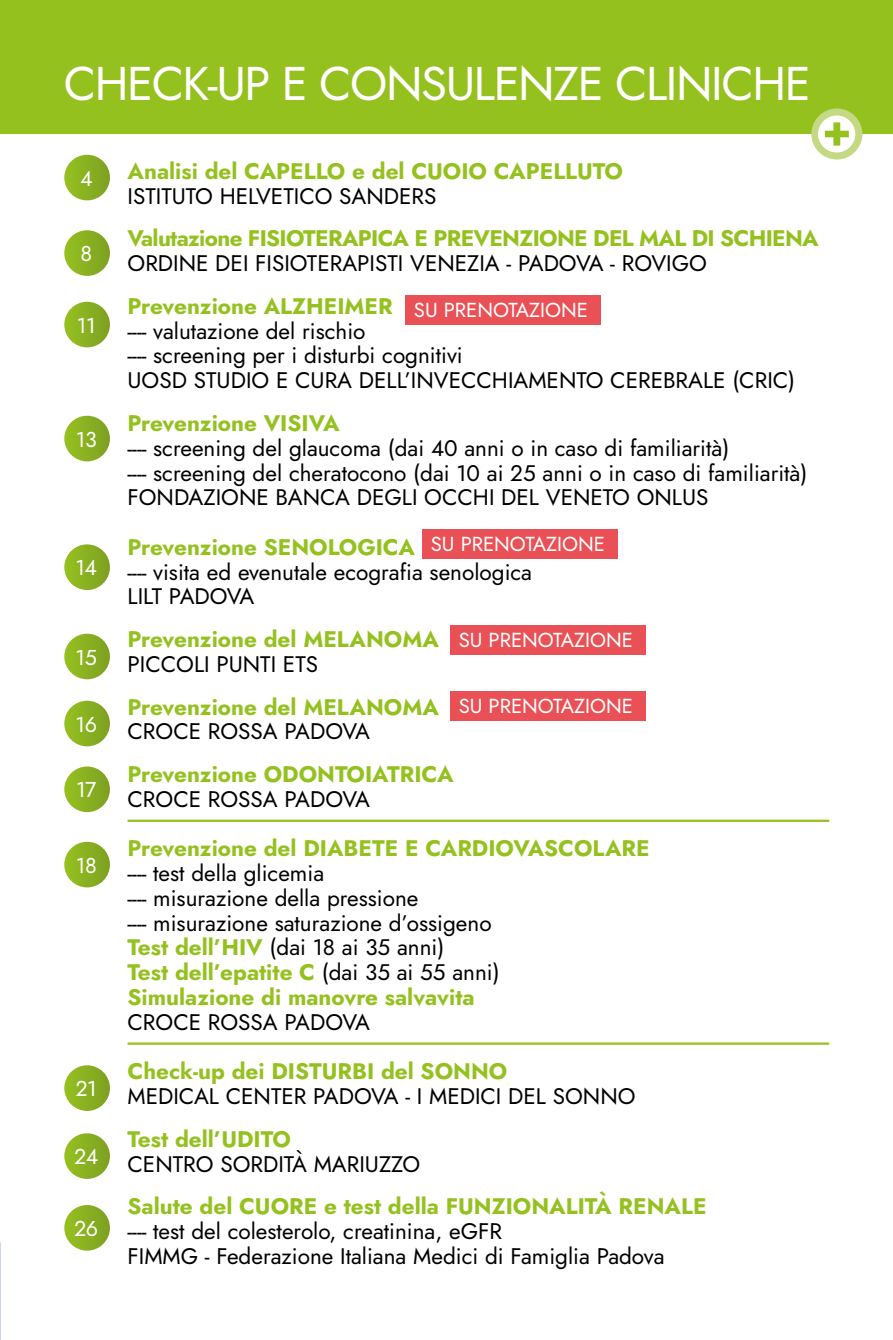
<style>
.page{position:relative;width:893px;height:1340px;background:#fff}
.page>*{position:absolute;margin:0;border:0;box-sizing:border-box;transform-origin:0 0}
.t1{font:47.25px "Jost";letter-spacing:-.03em;color:#fff}
.t2{font:22.5px/24.8px "Jost";color:#000}
.t3{font:700 22.5px "Jost";color:#95c11f}
.t4{font:700 22.5px "Jost";letter-spacing:-.03em;color:#95c11f}
.t5{font:21.38px "Jost";letter-spacing:-.02em;color:#fff}
.t6{font:20.25px "Jost";color:#fff}
.s1{font-weight:700;color:#95c11f}
</style>
<div class="page">
<div style="left:0;top:0;width:893px;height:134px;background:#95c11f"></div>
<div style="left:811px;top:108px;width:51px;height:51px;background:#c5d984;border-radius:50%"></div>
<div style="left:818px;top:115px;width:37px;height:37px;background:#fff;border-radius:50%"></div>
<svg style="left:825px;top:122px;width:24px;height:24px"></svg>
<hr style="left:128px;top:819px;width:701px;height:3px;background:#95c11f">
<hr style="left:128px;top:1042px;width:701px;height:2px;background:#95c11f">
<div style="left:64px;top:155px;width:46px;height:45px;background:linear-gradient(to right,#96c121,#81a327);border-radius:23px"></div>
<svg style="left:64px;top:230px;width:46px;height:46px;background:#8cb226"></svg>
<div style="left:64px;top:302px;width:46px;height:45px;background:linear-gradient(to right,#96c121,#81a327);border-radius:23px"></div>
<div style="left:64px;top:416px;width:46px;height:45px;background:linear-gradient(to right,#96c121,#81a327);border-radius:23px"></div>
<svg style="left:64px;top:544px;width:46px;height:46px;background:#8cb226"></svg>
<svg style="left:64px;top:633px;width:46px;height:46px;background:#8cb227"></svg>
<svg style="left:64px;top:700px;width:46px;height:46px;background:#8cb227"></svg>
<svg style="left:64px;top:766px;width:46px;height:46px;background:#8cb226"></svg>
<svg style="left:64px;top:841px;width:46px;height:46px;background:#8cb327"></svg>
<svg style="left:64px;top:1065px;width:46px;height:45px;background:#8bb225"></svg>
<svg style="left:64px;top:1133px;width:46px;height:45px;background:#8bb225"></svg>
<svg style="left:64px;top:1204px;width:46px;height:46px;background:#8db328"></svg>
<div style="left:406px;top:295px;width:195px;height:29px;background:#ea5156"></div>
<div style="left:423px;top:529px;width:195px;height:30px;background:#ea5156"></div>
<div style="left:450px;top:625px;width:196px;height:30px;background:#ea5156"></div>
<div style="left:450px;top:691px;width:196px;height:30px;background:#ea5156"></div>
<h1 class="t1" style="left:64px;top:51px;width:748px">CHECK-UP E CONSULENZE CLINICHE</h1>
<p class="t5" style="left:80px;top:164px;width:14px">4</p>
<p class="t5" style="left:80px;top:239px;width:13px">8</p>
<p class="t5" style="left:77px;top:311px;width:20px">11</p>
<p class="t5" style="left:76px;top:424px;width:22px">13</p>
<p class="t5" style="left:75px;top:553px;width:23px">14</p>
<p class="t5" style="left:76px;top:642px;width:23px">15</p>
<p class="t5" style="left:75px;top:709px;width:23px">16</p>
<p class="t5" style="left:76px;top:775px;width:22px">17</p>
<p class="t5" style="left:76px;top:850px;width:22px">18</p>
<p class="t5" style="left:76px;top:1074px;width:23px">21</p>
<p class="t5" style="left:74px;top:1142px;width:26px">24</p>
<p class="t5" style="left:74px;top:1213px;width:26px">26</p>
<p class="t3" style="left:128px;top:155px;width:497px">Analisi del CAPELLO e del CUOIO CAPELLUTO</p>
<p class="t2" style="left:128px;top:184px;width:310px">ISTITUTO HELVETICO SANDERS</p>
<p class="t4" style="left:128px;top:223px;width:693px">Valutazione FISIOTERAPICA E PREVENZIONE DEL MAL DI SCHIENA</p>
<p class="t2" style="left:128px;top:251px;width:581px">ORDINE DEI FISIOTERAPISTI VENEZIA - PADOVA - ROVIGO</p>
<p class="t3" style="left:128px;top:290px;width:267px">Prevenzione ALZHEIMER</p>
<p class="t2" style="left:128px;top:319px;width:669px">---- valutazione del rischio<br>---- screening per i disturbi cognitivi<br>UOSD STUDIO E CURA DELL’INVECCHIAMENTO CEREBRALE (CRIC)</p>
<p class="t3" style="left:128px;top:407px;width:213px">Prevenzione VISIVA</p>
<p class="t2" style="left:128px;top:436px;width:681px">---- screening del glaucoma (dai 40 anni o in caso di familiarità)<br>---- screening del cheratocono (dai 10 ai 25 anni o in caso di familiarità)<br>FONDAZIONE BANCA DEGLI OCCHI DEL VENETO ONLUS</p>
<p class="t3" style="left:128px;top:531px;width:289px">Prevenzione SENOLOGICA</p>
<p class="t2" style="left:128px;top:559px;width:406px">---- visita ed evenutale ecografia senologica<br>LILT PADOVA</p>
<p class="t3" style="left:128px;top:623px;width:313px">Prevenzione del MELANOMA</p>
<p class="t2" style="left:128px;top:652px;width:192px">PICCOLI PUNTI ETS</p>
<p class="t3" style="left:128px;top:691px;width:313px">Prevenzione del MELANOMA</p>
<p class="t2" style="left:128px;top:719px;width:244px">CROCE ROSSA PADOVA</p>
<p class="t3" style="left:128px;top:758px;width:327px">Prevenzione ODONTOIATRICA</p>
<p class="t2" style="left:128px;top:787px;width:244px">CROCE ROSSA PADOVA</p>
<p class="t3" style="left:128px;top:832px;width:524px">Prevenzione del DIABETE E CARDIOVASCOLARE</p>
<p class="t2" style="left:128px;top:861px;width:374px">---- test della glicemia<br>---- misurazione della pressione<br>---- misurazione saturazione d’ossigeno <span class="s1">Test dell’HIV</span> (dai 18 ai 35 anni)<br><span class="s1">Test dell’epatite C</span> (dai 35 ai 55 anni)<br><span class="s1">Simulazione di manovre salvavita</span></p>
<p class="t2" style="left:128px;top:1009px;width:244px">CROCE ROSSA PADOVA</p>
<p class="t3" style="left:128px;top:1055px;width:381px">Check-up dei DISTURBI del SONNO</p>
<p class="t2" style="left:128px;top:1084px;width:509px">MEDICAL CENTER PADOVA - I MEDICI DEL SONNO</p>
<p class="t3" style="left:128px;top:1123px;width:165px">Test dell’UDITO</p>
<p class="t2" style="left:128px;top:1151px;width:294px">CENTRO SORDITÀ MARIUZZO</p>
<p class="t3" style="left:128px;top:1190px;width:580px">Salute del CUORE e test della FUNZIONALITÀ RENALE</p>
<p class="t2" style="left:128px;top:1219px;width:539px">---- test del colesterolo, creatinina, eGFR<br>FIMMG - Federazione Italiana Medici di Famiglia Padova</p>
<p class="t6" style="left:414px;top:296px;width:176px">SU PRENOTAZIONE</p>
<p class="t6" style="left:431px;top:530px;width:176px">SU PRENOTAZIONE</p>
<p class="t6" style="left:459px;top:626px;width:176px">SU PRENOTAZIONE</p>
<p class="t6" style="left:459px;top:692px;width:176px">SU PRENOTAZIONE</p>
</div>
